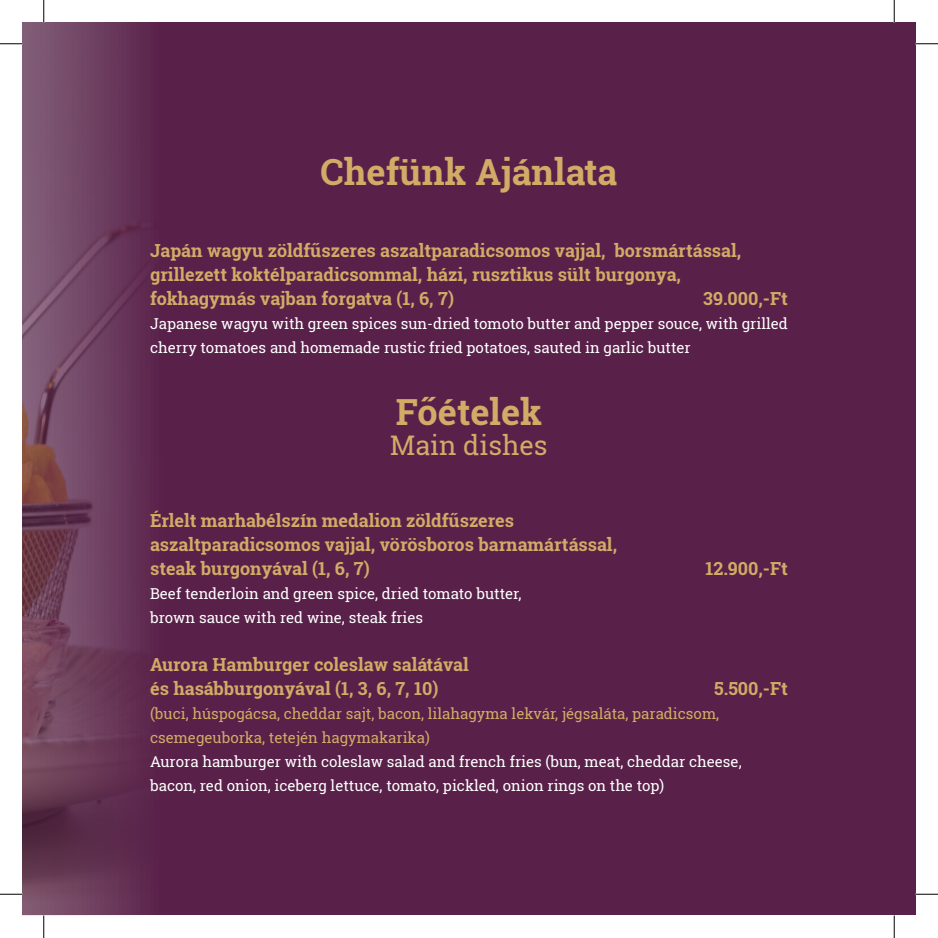
<style>
.page{position:relative;width:938px;height:938px;background:#fff}
.page>*{position:absolute;margin:0;border:0;box-sizing:border-box;transform-origin:0 0}
.t1{font:700 36px "Roboto Slab";color:#d2ab66}
.t2{font:27px "Roboto Slab";color:#d2ab66}
.t3{font:700 18px/24px "Roboto Slab";color:#d2ab66}
.t4{font:15px/24px "Roboto Slab";color:#fff}
.t5{font:15px/24px "Roboto Slab";color:#d2ab66}
</style>
<div class="page">
<div style="left:22px;top:22px;width:893px;height:893px;background:#592049"></div>
<img style="left:22px;top:23px;width:128px;height:892px">
<hr style="left:43px;top:0;width:2px;height:23px;background:#fff">
<hr style="left:893px;top:0;width:2px;height:23px;background:#fff">
<svg style="left:0;top:44px;width:22px;height:1px"></svg>
<svg style="left:915px;top:44px;width:23px;height:1px"></svg>
<svg style="left:0;top:894px;width:22px;height:1px"></svg>
<svg style="left:915px;top:894px;width:23px;height:1px"></svg>
<svg style="left:44px;top:0;width:1px;height:23px"></svg>
<svg style="left:44px;top:915px;width:1px;height:23px"></svg>
<svg style="left:894px;top:0;width:1px;height:23px"></svg>
<svg style="left:894px;top:915px;width:1px;height:23px"></svg>
<h1 class="t1" style="left:321px;top:147px;width:298px">Chefünk Ajánlata</h1>
<p class="t3" style="left:150px;top:238px;width:593px">Japán wagyu zöldfűszeres aszaltparadicsomos vajjal, borsmártással, grillezett koktélparadicsommal, házi, rusztikus sült burgonya, fokhagymás vajban forgatva (1, 6, 7)</p>
<p class="t3" style="left:703px;top:286px;width:86px">39.000,-Ft</p>
<p class="t4" style="left:150px;top:311px;width:639px">Japanese wagyu with green spices sun-dried tomoto butter and pepper souce, with grilled cherry tomatoes and homemade rustic fried potatoes, sauted in garlic butter</p>
<h1 class="t1" style="left:396px;top:387px;width:148px">Főételek</h1>
<h2 class="t2" style="left:390px;top:427px;width:159px">Main dishes</h2>
<p class="t3" style="left:150px;top:508px;width:469px">Érlelt marhabélszín medalion zöldfűszeres aszaltparadicsomos vajjal, vörösboros barnamártással, steak burgonyával (1, 6, 7)</p>
<p class="t3" style="left:705px;top:556px;width:84px">12.900,-Ft</p>
<p class="t4" style="left:150px;top:581px;width:373px">Beef tenderloin and green spice, dried tomato butter, brown sauce with red wine, steak fries</p>
<p class="t3" style="left:150px;top:652px;width:320px">Aurora Hamburger coleslaw salátával és hasábburgonyával (1, 3, 6, 7, 10)</p>
<p class="t3" style="left:714px;top:676px;width:75px">5.500,-Ft</p>
<p class="t5" style="left:150px;top:701px;width:571px">(buci, húspogácsa, cheddar sajt, bacon, lilahagyma lekvár, jégsaláta, paradicsom, csemegeuborka, tetején hagymakarika)</p>
<p class="t4" style="left:150px;top:749px;width:593px">Aurora hamburger with coleslaw salad and french fries (bun, meat, cheddar cheese, bacon, red onion, iceberg lettuce, tomato, pickled, onion rings on the top)</p>
</div>
